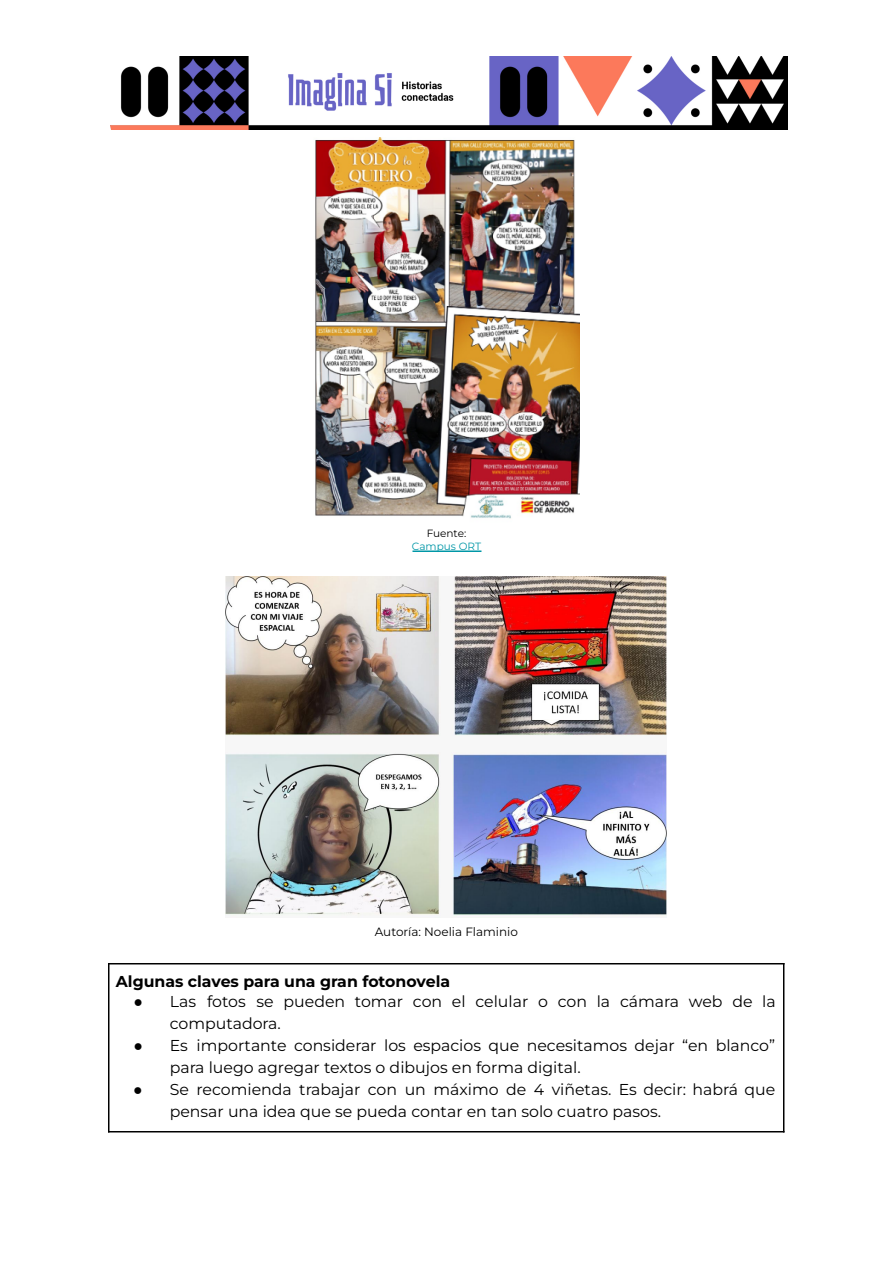
<style>
.page{position:relative;width:894px;height:1263px;background:#fff}
.page>*{position:absolute;margin:0;border:0;box-sizing:border-box;transform-origin:0 0}
.t1{font:15.75px/22px "Montserrat";color:#000}
.t2{font:700 15.75px "Montserrat";color:#000}
.t3{font:12px "Montserrat";color:#000}
.t4{font:10.5px "Montserrat";color:#0097a7}
.t5{font:10.5px "Montserrat";color:#000}
.s1{font-family:"Arial"}
</style>
<div class="page">
<hr style="left:412px;top:550px;width:70px;height:2px;background:#0097a7">
<hr style="left:108px;top:963px;width:2px;height:169px;background:#000">
<hr style="left:783px;top:963px;width:1px;height:169px;background:#000">
<hr style="left:108px;top:963px;width:676px;height:1px;background:#000">
<hr style="left:108px;top:1131px;width:676px;height:1px;background:#000">
<img style="left:110px;top:56px;width:677px;height:73px">
<img style="left:315px;top:138px;width:264px;height:381px">
<img style="left:226px;top:577px;width:441px;height:340px">
<p class="t5" style="left:427px;top:526px;width:41px">Fuente:</p>
<p class="t4" style="left:412px;top:539px;width:71px">Campus ORT</p>
<p class="t3" style="left:375px;top:924px;width:145px">Autoría: Noelia Flaminio</p>
<p class="t2" style="left:116px;top:971px;width:336px">Algunas claves para una gran fotonovela</p>
<p class="t1" style="left:170px;top:990px;width:607px;text-indent:-36px"><span class="s1">●</span> Las fotos se pueden tomar con el celular o con la cámara web de la computadora.</p>
<p class="t1" style="left:170px;top:1034px;width:607px;text-indent:-36px"><span class="s1">●</span> Es importante considerar los espacios que necesitamos dejar “en blanco” para luego agregar textos o dibujos en forma digital.</p>
<p class="t1" style="left:170px;top:1078px;width:607px;text-indent:-36px"><span class="s1">●</span> Se recomienda trabajar con un máximo de 4 viñetas. Es decir: habrá que pensar una idea que se pueda contar en tan solo cuatro pasos.</p>
</div>
